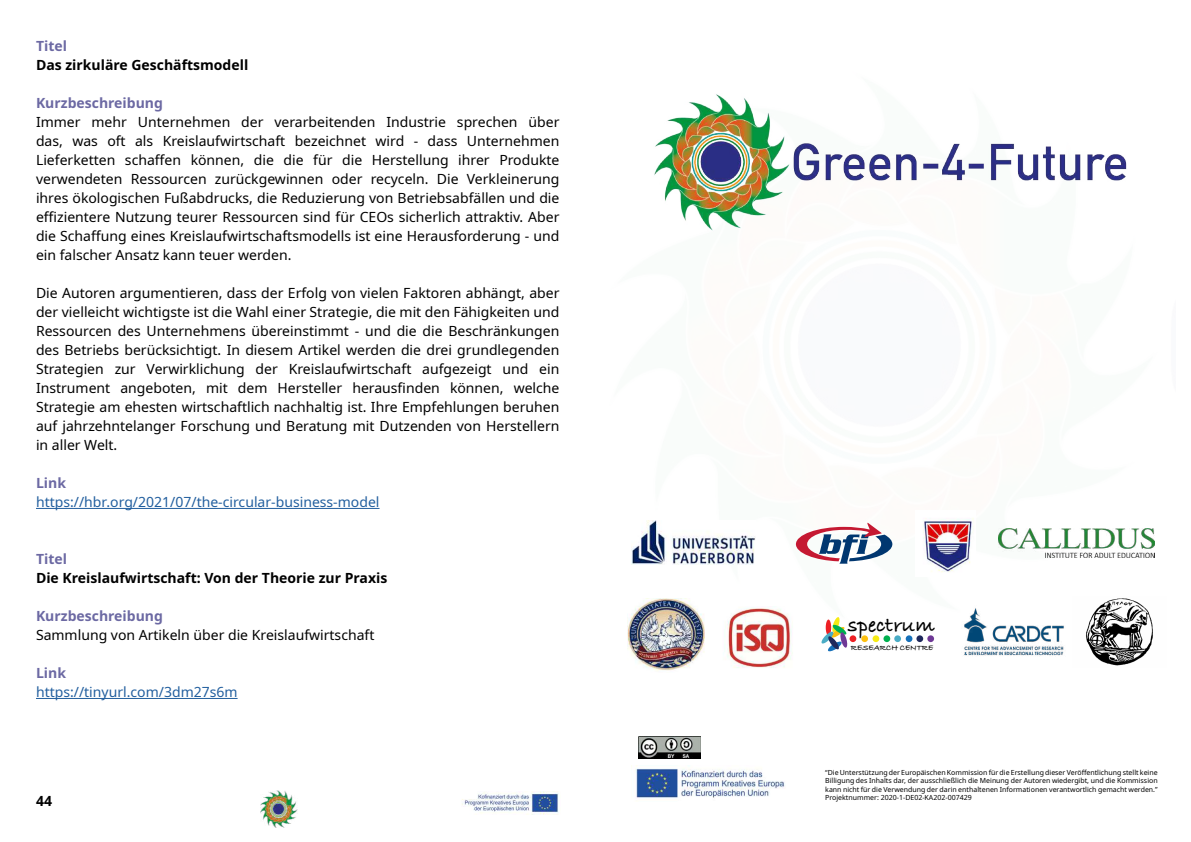
<style>
.page{position:relative;width:1191px;height:842px;background:#fff}
.page>*{position:absolute;margin:0;border:0;box-sizing:border-box;transform-origin:0 0}
.t1{font:700 21.8px "Bradley Hand ITCTT";color:#000}
.t2{font:14px/19px "Noto Sans";color:#000;text-align:justify}
.t3{font:14px "Noto Sans";color:#215e9e}
.t4{font:700 14px "Noto Sans";color:#000}
.t5{font:700 14px "Noto Sans";color:#6c69a3}
.t6{font:700 8.3px "Bradley Hand ITCTT";color:#000}
.t7{font:7px/8.4px "Noto Sans";color:#000;text-align:justify}
</style>
<div class="page">
<img style="left:462px;top:791px;width:97px;height:23px">
<img style="left:261px;top:791px;width:37px;height:36px">
<hr style="left:36px;top:508px;width:343px;height:1px;background:#215e9e">
<hr style="left:36px;top:698px;width:202px;height:1px;background:#215e9e">
<img style="left:654px;top:94px;width:473px;height:137px">
<img style="left:923px;top:518px;width:51px;height:54px">
<img style="left:998px;top:529px;width:157px;height:29px">
<img style="left:964px;top:608px;width:100px;height:48px">
<img style="left:727px;top:607px;width:66px;height:61px">
<svg style="left:821px;top:617px;width:26px;height:35px"></svg>
<div style="left:849px;top:635px;width:7px;height:7px;background:#ed2024;border-radius:50%"></div>
<div style="left:861px;top:635px;width:7px;height:7px;background:#fdc010;border-radius:50%"></div>
<div style="left:872px;top:635px;width:7px;height:7px;background:#f6eb14;border-radius:50%"></div>
<div style="left:883px;top:635px;width:7px;height:7px;background:#00b04f;border-radius:50%"></div>
<div style="left:894px;top:635px;width:7px;height:7px;background:#4aacc5;border-radius:50%"></div>
<div style="left:905px;top:635px;width:7px;height:7px;background:#1670b9;border-radius:50%"></div>
<div style="left:916px;top:635px;width:7px;height:7px;background:#1f295c;border-radius:50%"></div>
<div style="left:927px;top:635px;width:7px;height:7px;background:#6f3996;border-radius:50%"></div>
<img style="left:628px;top:599px;width:76px;height:72px">
<img style="left:631px;top:521px;width:124px;height:43px">
<img style="left:1086px;top:598px;width:67px;height:68px">
<svg style="left:796px;top:523px;width:96px;height:41px"></svg>
<img style="left:631px;top:765px;width:154px;height:33px">
<img style="left:638px;top:736px;width:62px;height:22px">
<p class="t5" style="left:36px;top:36px;width:32px">Titel</p>
<p class="t4" style="left:36px;top:55px;width:214px">Das zirkuläre Geschäftsmodell</p>
<p class="t5" style="left:36px;top:93px;width:128px">Kurzbeschreibung</p>
<p class="t2" style="left:36px;top:113px;width:525px">Immer mehr Unternehmen der verarbeitenden Industrie sprechen über das, was oft als Kreislaufwirtschaft bezeichnet wird - dass Unternehmen Lieferketten schaffen können, die die für die Herstellung ihrer Produkte verwendeten Ressourcen zurückgewinnen oder recyceln. Die Verkleinerung ihres ökologischen Fußabdrucks, die Reduzierung von Betriebsabfällen und die effizientere Nutzung teurer Ressourcen sind für CEOs sicherlich attraktiv. Aber die Schaffung eines Kreislaufwirtschaftsmodells ist eine Herausforderung - und ein falscher Ansatz kann teuer werden.</p>
<p class="t2" style="left:36px;top:284px;width:525px">Die Autoren argumentieren, dass der Erfolg von vielen Faktoren abhängt, aber der vielleicht wichtigste ist die Wahl einer Strategie, die mit den Fähigkeiten und Ressourcen des Unternehmens übereinstimmt - und die die Beschränkungen des Betriebs berücksichtigt. In diesem Artikel werden die drei grundlegenden Strategien zur Verwirklichung der Kreislaufwirtschaft aufgezeigt und ein Instrument angeboten, mit dem Hersteller herausfinden können, welche Strategie am ehesten wirtschaftlich nachhaltig ist. Ihre Empfehlungen beruhen auf jahrzehntelanger Forschung und Beratung mit Dutzenden von Herstellern in aller Welt.</p>
<p class="t5" style="left:36px;top:473px;width:32px">Link</p>
<p class="t3" style="left:36px;top:492px;width:345px">https://hbr.org/2021/07/the-circular-business-model</p>
<p class="t5" style="left:36px;top:549px;width:32px">Titel</p>
<p class="t4" style="left:36px;top:568px;width:353px">Die Kreislaufwirtschaft: Von der Theorie zur Praxis</p>
<p class="t5" style="left:36px;top:606px;width:128px">Kurzbeschreibung</p>
<p class="t2" style="left:36px;top:626px;width:340px">Sammlung von Artikeln über die Kreislaufwirtschaft</p>
<p class="t5" style="left:36px;top:663px;width:32px">Link</p>
<p class="t3" style="left:36px;top:682px;width:203px">https://tinyurl.com/3dm27s6m</p>
<p class="t4" style="left:36px;top:791px;width:18px">44</p>
<h1 class="t1" style="left:848px;top:608px;width:89px">spectrum</h1>
<p class="t6" style="left:851px;top:641px;width:84px">RESEARCH CENTRE</p>
<p class="t7" style="left:825px;top:768px;width:334px">“Die Unterstützung der Europäischen Kommission für die Erstellung dieser Veröffentlichung stellt keine Billigung des Inhalts dar, der ausschließlich die Meinung der Autoren wiedergibt, und die Kommission kann nicht für die Verwendung der darin enthaltenen Informationen verantwortlich gemacht werden.” Projektnummer: 2020-1-DE02-KA202-007429</p>
</div>
